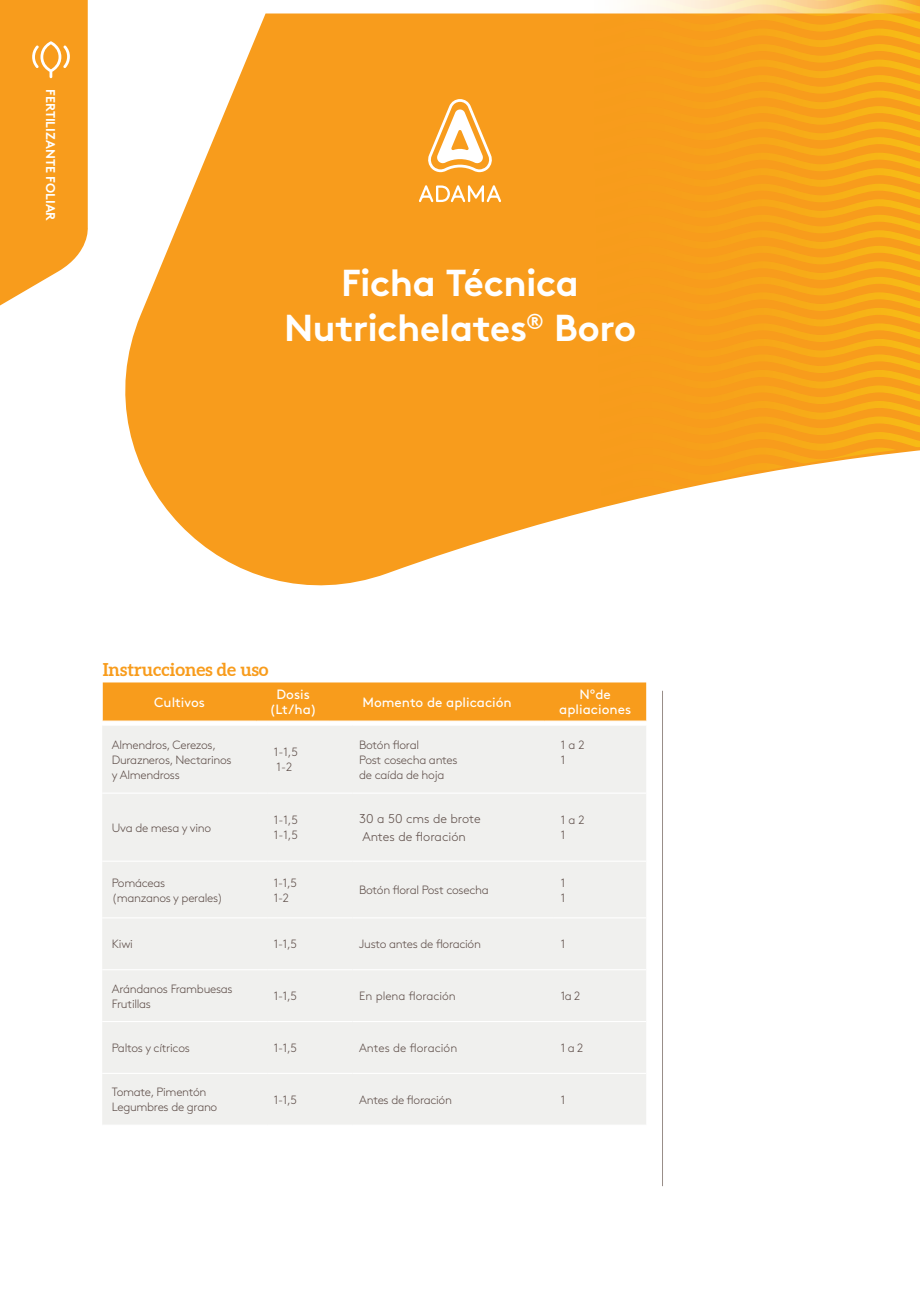
<style>
.page{position:relative;width:920px;height:1290px;background:#fff}
.page>*{position:absolute;margin:0;border:0;box-sizing:border-box;transform-origin:0 0}
.Product_Heading{font:700 37.5px/45px "Brown Std";letter-spacing:-.015em;color:#fff;text-align:center}
.Green_Subhead{font:700 18px "Aleo";color:#f89c1c}
.Table_Head{font:13.5px/15px "Brown Std";color:#fff;text-align:center}
.Body{font:300 12.75px "Brown Std";color:#5f4f4a}
.Product_Category{font:700 12.75px "Brown Std";color:#fff}
.Body-2{font:300 12px/15px "Brown Std";letter-spacing:-.025em;color:#5f4f4a}
.Body-3{font:300 12px "Brown Std";color:#5f4f4a}
.Body-4{font:300 12px "Brown Std";letter-spacing:.005em;color:#5f4f4a}
</style>
<div class="page">
<svg style="left:125px;top:13px;width:468px;height:573px;fill:#f89c1c"></svg>
<svg style="left:593px;top:0;width:327px;height:510px;background:#f8a92d"></svg>
<svg style="left:0;top:0;width:88px;height:305px;background:#f8a532"></svg>
<svg style="left:427px;top:99px;width:66px;height:73px"></svg>
<svg style="left:419px;top:185px;width:82px;height:17px"></svg>
<hr style="left:662px;top:691px;width:1px;height:495px;background:#988d88">
<div style="left:102px;top:726px;width:544px;height:398px;background:#f0f0ee"></div>
<hr style="left:102px;top:792px;width:165px;height:2px;background:#fff">
<hr style="left:267px;top:792px;width:85px;height:2px;background:#fff">
<hr style="left:352px;top:792px;width:202px;height:2px;background:#fff">
<hr style="left:554px;top:792px;width:92px;height:2px;background:#fff">
<hr style="left:102px;top:860px;width:165px;height:2px;background:#fff">
<hr style="left:267px;top:860px;width:85px;height:2px;background:#fff">
<hr style="left:352px;top:860px;width:202px;height:2px;background:#fff">
<hr style="left:554px;top:860px;width:92px;height:2px;background:#fff">
<hr style="left:102px;top:917px;width:165px;height:1px;background:#fff">
<hr style="left:267px;top:917px;width:85px;height:1px;background:#fff">
<hr style="left:352px;top:917px;width:202px;height:1px;background:#fff">
<hr style="left:554px;top:917px;width:92px;height:1px;background:#fff">
<hr style="left:102px;top:969px;width:165px;height:1px;background:#fff">
<hr style="left:267px;top:969px;width:85px;height:1px;background:#fff">
<hr style="left:352px;top:969px;width:202px;height:1px;background:#fff">
<hr style="left:554px;top:969px;width:92px;height:1px;background:#fff">
<hr style="left:102px;top:1021px;width:165px;height:1px;background:#fff">
<hr style="left:267px;top:1021px;width:85px;height:1px;background:#fff">
<hr style="left:352px;top:1021px;width:202px;height:1px;background:#fff">
<hr style="left:554px;top:1021px;width:92px;height:1px;background:#fff">
<hr style="left:102px;top:1073px;width:165px;height:1px;background:#fff">
<hr style="left:267px;top:1073px;width:85px;height:1px;background:#fff">
<hr style="left:352px;top:1073px;width:202px;height:1px;background:#fff">
<hr style="left:554px;top:1073px;width:92px;height:1px;background:#fff">
<div style="left:103px;top:682px;width:543px;height:38px;background:#f89c1c"></div>
<p class="Product_Category" style="left:58px;top:89px;width:134px;rotate:90deg">FERTILIZANTE FOLIAR</p>
<p class="Product_Heading" style="left:284px;top:260px;width:353px">Ficha Técnica<br>Nutrichelates<sup>®</sup> Boro</p>
<p class="Green_Subhead" style="left:103px;top:658px;width:167px">Instrucciones de uso</p>
<p class="Table_Head" style="left:154px;top:695px;width:52px">Cultivos</p>
<p class="Table_Head" style="left:277px;top:687px;width:35px">Dosis</p>
<p class="Table_Head" style="left:270px;top:702px;width:49px">(Lt/ha)</p>
<p class="Body-2" style="left:112px;top:737px;width:121px">Almendros, Cerezos,<br>Durazneros, Nectarinos</p>
<p class="Body-2" style="left:112px;top:767px;width:69px">y Almendross</p>
<p class="Body-2" style="left:112px;top:820px;width:101px">Uva de mesa y vino</p>
<p class="Body-2" style="left:112px;top:875px;width:55px">Pomáceas</p>
<p class="Body-2" style="left:112px;top:890px;width:113px">(manzanos y perales)</p>
<p class="Body-2" style="left:274px;top:745px;width:26px">1-1,5</p>
<p class="Body-2" style="left:276px;top:760px;width:17px">1-2</p>
<p class="Body-2" style="left:274px;top:813px;width:26px">1-1,5</p>
<p class="Body-2" style="left:274px;top:828px;width:26px">1-1,5</p>
<p class="Body-2" style="left:274px;top:875px;width:25px">1-1,5</p>
<p class="Body-2" style="left:274px;top:890px;width:17px">1-2</p>
<p class="Table_Head" style="left:362px;top:695px;width:151px">Momento de aplicación</p>
<p class="Table_Head" style="left:559px;top:687px;width:73px">Nºde apliaciones</p>
<p class="Body-2" style="left:359px;top:737px;width:61px">Botón floral</p>
<p class="Body-2" style="left:359px;top:752px;width:100px">Post cosecha antes</p>
<p class="Body-2" style="left:359px;top:767px;width:87px">de caída de hoja</p>
<p class="Body" style="left:359px;top:812px;width:123px">30 a 50 cms de brote</p>
<p class="Body" style="left:362px;top:829px;width:105px">Antes de floración</p>
<p class="Body-2" style="left:359px;top:882px;width:131px">Botón floral Post cosecha</p>
<p class="Body-2" style="left:561px;top:737px;width:25px">1 a 2</p>
<p class="Body-2" style="left:561px;top:752px;width:6px">1</p>
<p class="Body-2" style="left:561px;top:813px;width:25px">1 a 2</p>
<p class="Body-2" style="left:561px;top:828px;width:6px">1</p>
<p class="Body-2" style="left:561px;top:875px;width:6px">1</p>
<p class="Body-2" style="left:561px;top:890px;width:6px">1</p>
<p class="Body-2" style="left:112px;top:937px;width:23px">Kiwi</p>
<p class="Body-2" style="left:274px;top:937px;width:25px">1-1,5</p>
<p class="Body-2" style="left:359px;top:937px;width:123px">Justo antes de floración</p>
<p class="Body-2" style="left:561px;top:937px;width:6px">1</p>
<p class="Body-2" style="left:112px;top:981px;width:122px">Arándanos Frambuesas<br>Frutillas</p>
<p class="Body-2" style="left:274px;top:989px;width:25px">1-1,5</p>
<p class="Body-3" style="left:359px;top:989px;width:98px">En plena floración</p>
<p class="Body-2" style="left:561px;top:989px;width:21px">1a 2</p>
<p class="Body-2" style="left:112px;top:1040px;width:79px">Paltos y cítricos</p>
<p class="Body-2" style="left:274px;top:1040px;width:25px">1-1,5</p>
<p class="Body-4" style="left:359px;top:1041px;width:100px">Antes de floración</p>
<p class="Body-2" style="left:561px;top:1040px;width:24px">1 a 2</p>
<p class="Body-2" style="left:112px;top:1085px;width:107px">Tomate, Pimentón<br>Legumbres de grano</p>
<p class="Body-2" style="left:274px;top:1092px;width:25px">1-1,5</p>
<p class="Body-2" style="left:359px;top:1092px;width:94px">Antes de floración</p>
<p class="Body-2" style="left:561px;top:1092px;width:6px">1</p>
</div>
